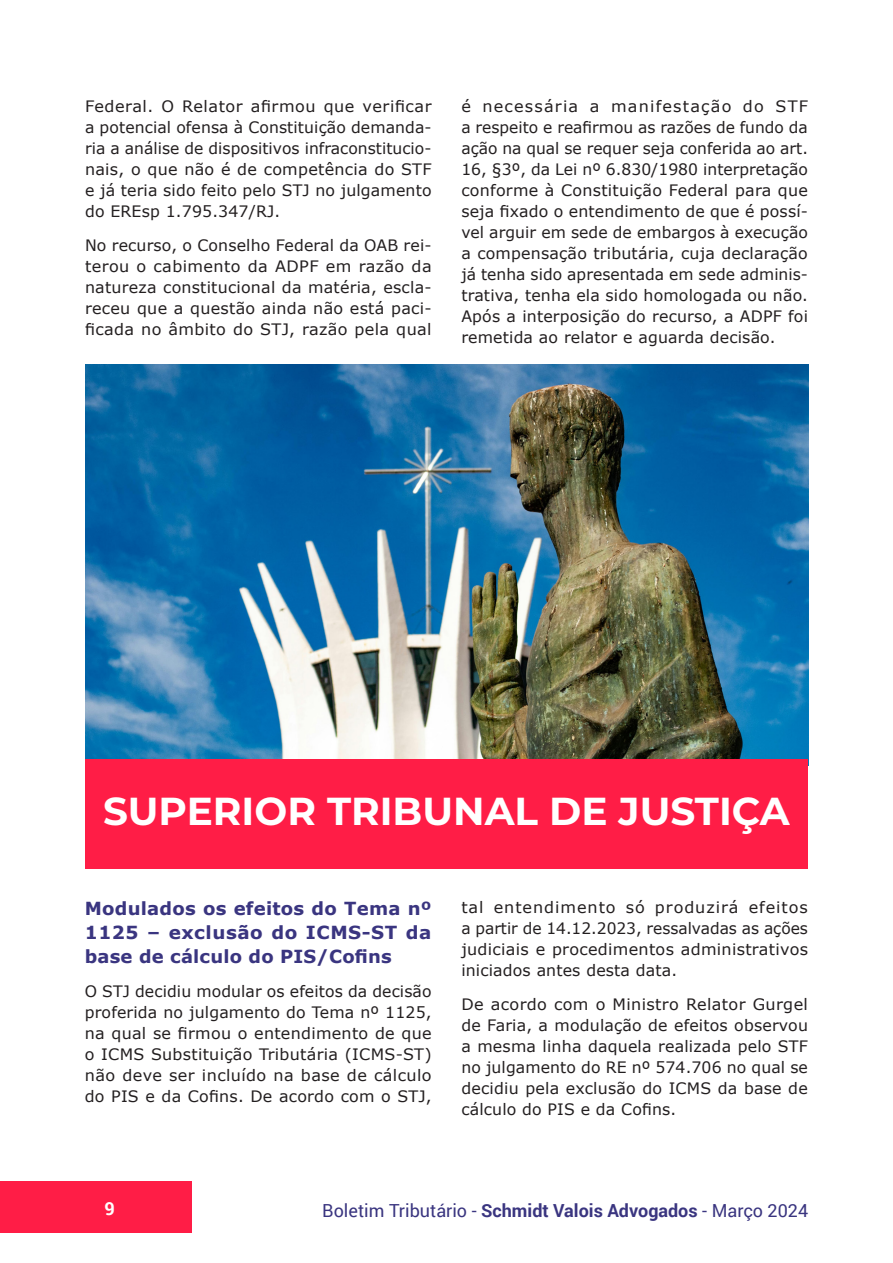
<style>
.page{position:relative;width:893px;height:1263px;background:#fff}
.page>*{position:absolute;margin:0;border:0;box-sizing:border-box;transform-origin:0 0}
.titulo_branco{font:700 39px "Montserrat";color:#fff}
.subtitulo_azul{font:700 18px/24px "Verdana";letter-spacing:.015em;color:#3a3580;text-align:justify}
.t1{font:18px "Roboto";color:#3a3580}
.t2{font:700 18px "Roboto";color:#fff}
.text{font:15.75px/21px "Verdana";letter-spacing:.015em;color:#231f20;text-align:justify}
.s1{font-weight:700}
</style>
<div class="page">
<div style="left:0;top:1182px;width:191px;height:51px;background:#ff1d46"></div>
<img style="left:86px;top:365px;width:722px;height:394px">
<div style="left:85px;top:759px;width:723px;height:109px;background:#ff1d46"></div>
<p class="text" style="left:85px;top:96px;width:348px">Federal. O Relator afirmou que verificar a potencial ofensa à Constituição demanda&shy;ria a análise de dispositivos infraconstitucio&shy;nais, o que não é de competência do STF e já teria sido feito pelo STJ no julgamento do EREsp 1.795.347/RJ.</p>
<p class="text" style="left:85px;top:235px;width:348px">No recurso, o Conselho Federal da OAB rei&shy;terou o cabimento da ADPF em razão da natureza constitucional da matéria, escla&shy;receu que a questão ainda não está paci&shy;ficada no âmbito do STJ, razão pela qual</p>
<p class="text" style="left:461px;top:96px;width:348px">é necessária a manifestação do STF a respeito e reafirmou as razões de fundo da ação na qual se requer seja conferida ao art.<br>16, §3º, da Lei nº 6.830/1980 interpretação conforme à Constituição Federal para que seja fixado o entendimento de que é possí&shy;vel arguir em sede de embargos à execução a compensação tributária, cuja declaração já tenha sido apresentada em sede adminis&shy;trativa, tenha ela sido homologada ou não.<br>Após a interposição do recurso, a ADPF foi remetida ao relator e aguarda decisão.</p>
<p class="titulo_branco" style="left:103px;top:783px;width:688px">SUPERIOR TRIBUNAL DE JUSTIÇA</p>
<p class="subtitulo_azul" style="left:85px;top:896px;width:348px">Modulados os efeitos do Tema nº 1125 – exclusão do ICMS-ST da base de cálculo do PIS/Cofins</p>
<p class="text" style="left:85px;top:981px;width:348px">O STJ decidiu modular os efeitos da decisão proferida no julgamento do Tema nº 1125, na qual se firmou o entendimento de que o ICMS Substituição Tributária (ICMS-ST) não deve ser incluído na base de cálculo do PIS e da Cofins. De acordo com o STJ,</p>
<p class="text" style="left:461px;top:897px;width:348px">tal entendimento só produzirá efeitos a partir de 14.12.2023, ressalvadas as ações judiciais e procedimentos administrativos iniciados antes desta data.</p>
<p class="text" style="left:461px;top:994px;width:348px">De acordo com o Ministro Relator Gurgel de Faria, a modulação de efeitos observou a mesma linha daquela realizada pelo STF no julgamento do RE nº 574.706 no qual se decidiu pela exclusão do ICMS da base de cálculo do PIS e da Cofins.</p>
<p class="t2" style="left:105px;top:1195px;width:12px">9</p>
<p class="t1" style="left:322px;top:1198px;width:487px">Boletim Tributário - <span class="s1">Schmidt Valois Advogados</span> - Março 2024</p>
</div>
